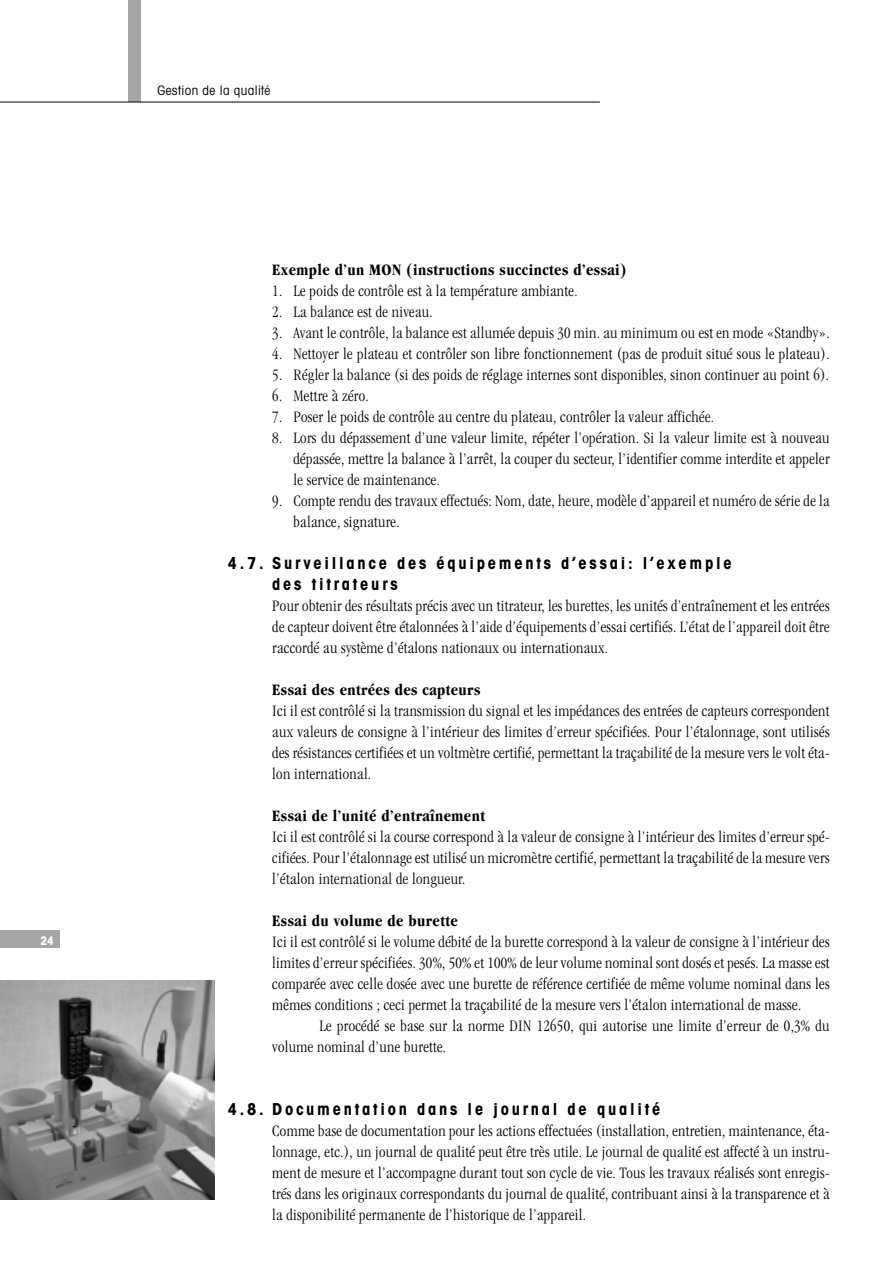
<style>
.page{position:relative;width:893px;height:1263px;background:#fff}
.page>*{position:absolute;margin:0;border:0;box-sizing:border-box;transform-origin:0 0}
.t1{font:300 condensed 16.5px/21px "Garamond";letter-spacing:.02em;color:#000;text-align:justify}
.t2{font:700 condensed 16.5px "Garamond";letter-spacing:.025em;color:#000}
.t3{font:700 condensed 16.5px/21px "Avant Garde";letter-spacing:.165em;color:#000}
.t4{font:condensed 13.2px "Avant Garde";letter-spacing:.03em;color:#000}
.t5{font:700 condensed 12px "Avant Garde";color:#fff}
</style>
<div class="page">
<div style="left:128px;top:0;width:12px;height:102px;background:#a6a6a6"></div>
<div style="left:0;top:931px;width:60px;height:17px;background:#a6a6a6"></div>
<hr style="left:0;top:102px;width:600px;height:1px;background:#000">
<img style="left:0;top:981px;width:214px;height:218px">
<p class="t5" style="left:41px;top:936px;width:15px">24</p>
<p class="t4" style="left:157px;top:86px;width:114px">Gestion de la qualité</p>
<p class="t2" style="left:272px;top:264px;width:356px">Exemple d’un MON (instructions succinctes d’essai)</p>
<p class="t1" style="left:272px;top:282px;width:307px">1. Le poids de contrôle est à la température ambiante.</p>
<p class="t1" style="left:272px;top:303px;width:162px">2. La balance est de niveau.</p>
<p class="t1" style="left:272px;top:324px;width:559px">3. Avant le contrôle, la balance est allumée depuis 30 min. au minimum ou est en mode «Standby».</p>
<p class="t1" style="left:272px;top:345px;width:559px">4. Nettoyer le plateau et contrôler son libre fonctionnement (pas de produit situé sous le plateau).</p>
<p class="t1" style="left:272px;top:366px;width:558px">5. Régler la balance (si des poids de réglage internes sont disponibles, sinon continuer au point 6).</p>
<p class="t1" style="left:272px;top:387px;width:98px">6. Mettre à zéro.</p>
<p class="t1" style="left:272px;top:408px;width:443px">7. Poser le poids de contrôle au centre du plateau, contrôler la valeur affichée.</p>
<p class="t1" style="left:293px;top:429px;width:537px;text-indent:-21px">8. Lors du dépassement d’une valeur limite, répéter l’opération. Si la valeur limite est à nouveau dépassée, mettre la balance à l’arrêt, la couper du secteur, l’identifier comme interdite et appeler le service de maintenance.</p>
<p class="t1" style="left:293px;top:492px;width:537px;text-indent:-21px">9. Compte rendu des travaux effectués: Nom, date, heure, modèle d’appareil et numéro de série de la balance, signature.</p>
<p class="t3" style="left:272px;top:554px;width:461px;text-indent:-44px">4.7. Surveillance des équipements d’essai: l’exemple des titrateurs</p>
<p class="t1" style="left:272px;top:597px;width:559px">Pour obtenir des résultats précis avec un titrateur, les burettes, les unités d’entraînement et les entrées de capteur doivent être étalonnées à l’aide d’équipements d’essai certifiés. L’état de l’appareil doit être raccordé au système d’étalons nationaux ou internationaux.</p>
<p class="t2" style="left:272px;top:684px;width:210px">Essai des entrées des capteurs</p>
<p class="t1" style="left:272px;top:702px;width:559px">Ici il est contrôlé si la transmission du signal et les impédances des entrées de capteurs correspondent aux valeurs de consigne à l’intérieur des limites d’erreur spécifiées. Pour l’étalonnage, sont utilisés des résistances certifiées et un voltmètre certifié, permettant la traçabilité de la mesure vers le volt éta&shy;lon international.</p>
<p class="t2" style="left:272px;top:810px;width:214px">Essai de l’unité d’entraînement</p>
<p class="t1" style="left:272px;top:828px;width:559px">Ici il est contrôlé si la course correspond à la valeur de consigne à l’intérieur des limites d’erreur spé&shy;cifiées. Pour l’étalonnage est utilisé un micromètre certifié, permettant la traçabilité de la mesure vers l’étalon international de longueur.</p>
<p class="t2" style="left:272px;top:915px;width:187px">Essai du volume de burette</p>
<p class="t1" style="left:272px;top:933px;width:559px">Ici il est contrôlé si le volume débité de la burette correspond à la valeur de consigne à l’intérieur des limites d’erreur spécifiées. 30%, 50% et 100% de leur volume nominal sont dosés et pesés. La masse est comparée avec celle dosée avec une burette de référence certifiée de même volume nominal dans les mêmes conditions ; ceci permet la traçabilité de la mesure vers l’étalon international de masse.</p>
<p class="t1" style="left:272px;top:1017px;width:559px;text-indent:47px">Le procédé se base sur la norme DIN 12650, qui autorise une limite d’erreur de 0,3% du volume nominal d’une burette.</p>
<p class="t3" style="left:228px;top:1100px;width:434px">4.8. Documentation dans le journal de qualité</p>
<p class="t1" style="left:272px;top:1122px;width:559px">Comme base de documentation pour les actions effectuées (installation, entretien, maintenance, éta&shy;lonnage, etc.), un journal de qualité peut être très utile. Le journal de qualité est affecté à un instru&shy;ment de mesure et l’accompagne durant tout son cycle de vie. Tous les travaux réalisés sont enregis&shy;trés dans les originaux correspondants du journal de qualité, contribuant ainsi à la transparence et à la disponibilité permanente de l’historique de l’appareil.</p>
</div>
